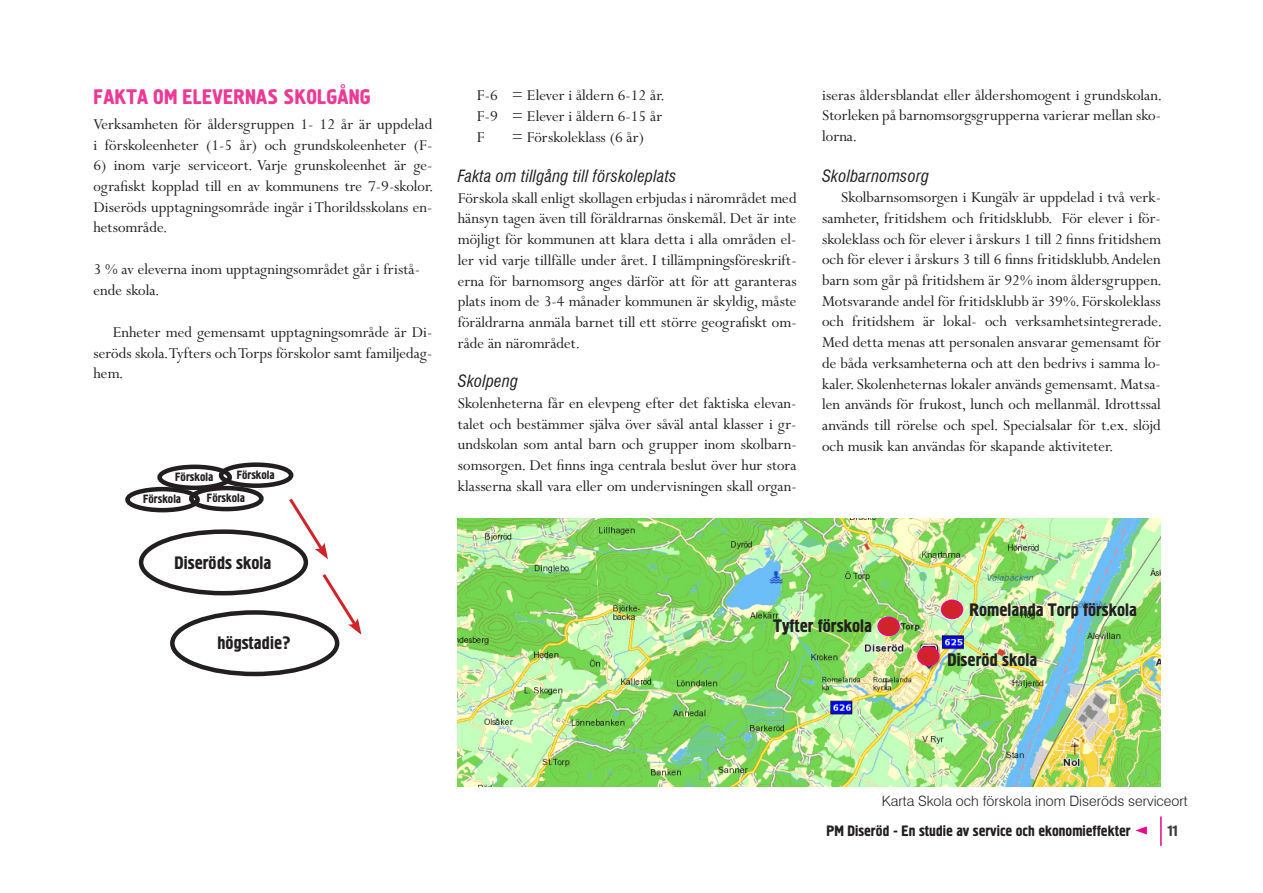
<style>
.page{position:relative;width:1263px;height:893px;background:#fff}
.page>*{position:absolute;margin:0;border:0;box-sizing:border-box;transform-origin:0 0}
.t1{font:21px "Hermes";letter-spacing:.01em;color:#ed3896}
.t2{font:18px "Hermes";color:#231f20}
.t3{font:16.95px/20.7px "Perpetua MT Std";color:#231f20;text-align:justify}
.t4{font:italic condensed 16.5px "Swiss 721 BT";letter-spacing:.015em;color:#231f20}
.t5{font:15px "Hermes";color:#231f20}
.t6{font:15px "Hermes";color:#3e3e3f}
.t7{font:300 14.25px "Swiss 721 BT";color:#231f20}
.t8{font:12px "Hermes";color:#231f20}
</style>
<div class="page">
<hr style="left:1160px;top:816px;width:2px;height:30px;background:#ed028c">
<svg style="left:1135px;top:826px;width:12px;height:8px"></svg>
<img style="left:458px;top:519px;width:703px;height:268px">
<div style="left:139px;top:529px;width:169px;height:66px;border:4px solid #231f20;border-radius:50%"></div>
<div style="left:125px;top:487px;width:75px;height:25px;border:4px solid #231f20;border-radius:50%"></div>
<div style="left:189px;top:486px;width:75px;height:25px;border:4px solid #231f20;border-radius:50%"></div>
<div style="left:157px;top:465px;width:75px;height:25px;border:4px solid #231f20;border-radius:50%"></div>
<div style="left:219px;top:462px;width:74px;height:26px;border:4px solid #231f20;border-radius:50%"></div>
<div style="left:170px;top:610px;width:169px;height:66px;border:4px solid #231f20;border-radius:50%"></div>
<svg style="left:320px;top:574px;width:41px;height:61px"></svg>
<svg style="left:286px;top:498px;width:42px;height:61px"></svg>
<div style="left:878px;top:617px;width:21px;height:18px;background:#d1232a;border-radius:50%"></div>
<div style="left:877px;top:617px;width:23px;height:19px;border:2px solid #ed028c;border-radius:50%"></div>
<div style="left:918px;top:647px;width:21px;height:18px;background:#d1232a;border-radius:50%"></div>
<div style="left:917px;top:646px;width:22px;height:20px;border:2px solid #ed028c;border-radius:50%"></div>
<div style="left:941px;top:600px;width:21px;height:18px;background:#d1232a;border-radius:50%"></div>
<div style="left:941px;top:600px;width:22px;height:19px;border:2px solid #ed028c;border-radius:50%"></div>
<p class="t1" style="left:94px;top:83px;width:279px">Fakta om elevernas skolgång</p>
<p class="t3" style="left:94px;top:114px;width:340px">Verksamheten för åldersgruppen 1- 12 år är uppdelad i förskoleenheter (1-5 år) och grundskoleenheter (F-</p>
<p class="t3" style="left:94px;top:156px;width:341px">6) inom varje serviceort. Varje grunskoleenhet är ge&shy;ografiskt kopplad till en av kommunens tre 7-9-skolor.<br>Diseröds upptagningsområde ingår iThorildsskolans en&shy;hetsområde.</p>
<p class="t3" style="left:94px;top:259px;width:328px">3 % av eleverna inom upptagningsområdet går i fristå&shy;ende skola.</p>
<p class="t3" style="left:94px;top:322px;width:340px;text-indent:19px">Enheter med gemensamt upptagningsområde är Di&shy;seröds skola. Tyfters och Torps förskolor samt familjedag&shy;hem.</p>
<p class="t8" style="left:175px;top:469px;width:40px">Förskola</p>
<p class="t8" style="left:237px;top:467px;width:40px">Förskola</p>
<p class="t8" style="left:143px;top:491px;width:40px">Förskola</p>
<p class="t8" style="left:207px;top:490px;width:40px">Förskola</p>
<p class="t2" style="left:175px;top:551px;width:98px">Diseröds skola</p>
<p class="t2" style="left:218px;top:632px;width:75px">högstadie?</p>
<p class="t3" style="left:477px;top:85px;width:189px;text-align:left">F-6 = Elever i åldern 6-12 år.<br>F-9 = Elever i åldern 6-15 år<br>F</p>
<p class="t3" style="left:512px;top:127px;width:134px">= Förskoleklass (6 år)</p>
<p class="t4" style="left:458px;top:166px;width:220px">Fakta om tillgång till förskoleplats</p>
<p class="t3" style="left:458px;top:188px;width:340px">Förskola skall enligt skollagen erbjudas i närområdet med hänsyn tagen även till föräldrarnas önskemål. Det är inte möjligt för kommunen att klara detta i alla områden el&shy;ler vid varje tillfälle under året. I tillämpningsföreskrift&shy;erna för barnomsorg anges därför att för att garanteras plats inom de 3-4 månader kommunen är skyldig, måste föräldrarna anmäla barnet till ett större geografiskt om&shy;råde än närområdet.</p>
<p class="t4" style="left:458px;top:371px;width:62px">Skolpeng</p>
<p class="t3" style="left:458px;top:393px;width:340px">Skolenheterna får en elevpeng efter det faktiska elevan&shy;talet och bestämmer själva över såväl antal klasser i gr&shy;undskolan som antal barn och grupper inom skolbarn&shy;somsorgen. Det finns inga centrala beslut över hur stora klasserna skall vara eller om undervisningen skall organ-</p>
<p class="t3" style="left:822px;top:85px;width:341px">iseras åldersblandat eller åldershomogent i grundskolan.<br>Storleken på barnomsorgsgrupperna varierar mellan sko&shy;lorna.</p>
<p class="t4" style="left:822px;top:166px;width:109px">Skolbarnomsorg</p>
<p class="t3" style="left:822px;top:188px;width:341px;text-indent:19px">Skolbarnsomsorgen i Kungälv är uppdelad i två verk&shy;samheter, fritidshem och fritidsklubb. För elever i för&shy;skoleklass och för elever i årskurs 1 till 2 finns fritidshem och för elever i årskurs 3 till 6 finns fritidsklubb. Andelen barn som går på fritidshem är 92% inom åldersgruppen.<br>Motsvarande andel för fritidsklubb är 39%. Förskoleklass och fritidshem är lokal- och verksamhetsintegrerade.<br>Med detta menas att personalen ansvarar gemensamt för de båda verksamheterna och att den bedrivs i samma lo&shy;kaler. Skolenheternas lokaler används gemensamt. Matsa&shy;len används för frukost, lunch och mellanmål. Idrottssal används till rörelse och spel. Specialsalar för t.ex. slöjd och musik kan användas för skapande aktiviteter.</p>
<p class="t2" style="left:773px;top:614px;width:100px">Tyfter förskola</p>
<p class="t2" style="left:969px;top:598px;width:169px">Romelanda Torp förskola</p>
<p class="t2" style="left:947px;top:648px;width:91px">Diseröd skola</p>
<p class="t7" style="left:882px;top:792px;width:307px">Karta Skola och förskola inom Diseröds serviceort</p>
<p class="t5" style="left:826px;top:821px;width:306px">PM Diseröd - En studie av service och ekonomieffekter</p>
<p class="t6" style="left:1167px;top:822px;width:12px">11</p>
</div>
